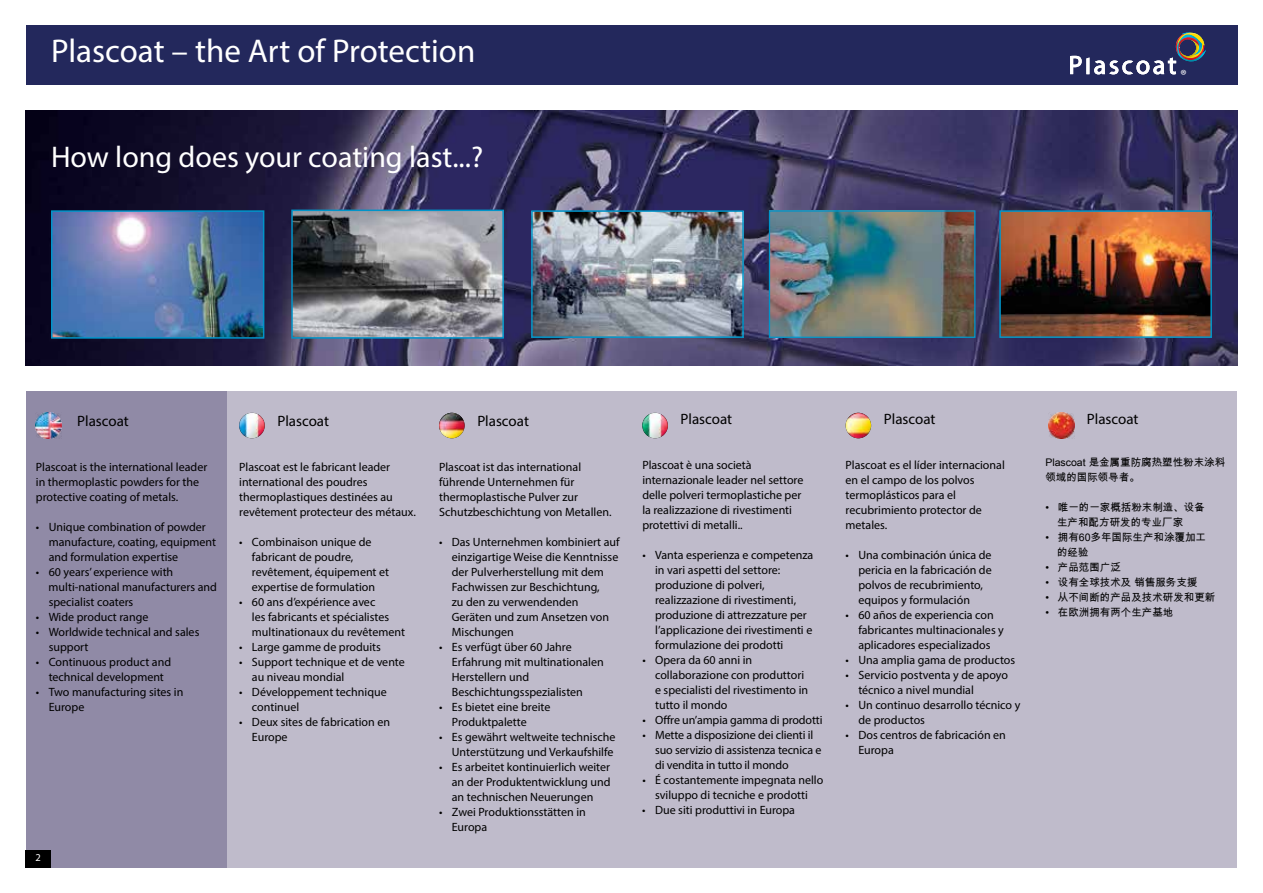
<style>
.page{position:relative;width:1263px;height:893px;background:#fff}
.page>*{position:absolute;margin:0;border:0;box-sizing:border-box;transform-origin:0 0}
.t1{font:33px "Myriad Pro";color:#fff}
.t2{font:30px "Myriad Pro";color:#fff}
.t3{font:15px "Myriad Pro";color:#000}
.t4{font:14.85px "Myriad Pro";color:#fff}
.t5{font:12px/15px "Myriad Pro";color:#000}
.t6{font:10.5px/15px "Arial Unicode MS";color:#000}
.t7{font:10.5px "Myriad Pro";color:#fff}
</style>
<div class="page">
<div style="left:26px;top:391px;width:201px;height:476px;background:#908aa6"></div>
<div style="left:227px;top:391px;width:1010px;height:476px;background:#bfbbcb"></div>
<div style="left:26px;top:26px;width:1211px;height:59px;background:#23285c"></div>
<img style="left:26px;top:111px;width:1211px;height:255px">
<img style="left:239px;top:413px;width:26px;height:25px;border-radius:13px">
<img style="left:439px;top:413px;width:26px;height:25px;border-radius:13px">
<img style="left:642px;top:413px;width:26px;height:25px;border-radius:13px">
<img style="left:846px;top:413px;width:25px;height:25px;border-radius:13px">
<img style="left:54px;top:213px;width:207px;height:123px">
<div style="left:51px;top:210px;width:213px;height:129px;border:2px solid #0094c9"></div>
<img style="left:294px;top:213px;width:207px;height:123px">
<div style="left:291px;top:210px;width:213px;height:129px;border:2px solid #0094c9"></div>
<img style="left:534px;top:213px;width:207px;height:122px">
<div style="left:531px;top:210px;width:213px;height:128px;border:2px solid #0094c9"></div>
<img style="left:1002px;top:213px;width:207px;height:122px">
<div style="left:999px;top:210px;width:213px;height:128px;border:2px solid #0094c9"></div>
<div style="left:26px;top:850px;width:25px;height:17px;background:#000"></div>
<img style="left:771px;top:212px;width:202px;height:124px">
<div style="left:769px;top:210px;width:206px;height:128px;border:1px solid #0094c9"></div>
<svg style="left:1070px;top:32px;width:136px;height:42px"></svg>
<img style="left:36px;top:413px;width:25px;height:25px">
<img style="left:1049px;top:413px;width:25px;height:25px">
<h1 class="t1" style="left:51px;top:30px;width:426px">Plascoat – the Art of Protection</h1>
<h2 class="t2" style="left:51px;top:139px;width:434px">How long does your coating last...?</h2>
<p class="t4" style="left:1180px;top:66px;width:8px">®</p>
<p class="t3" style="left:77px;top:412px;width:53px">Plascoat</p>
<p class="t5" style="left:36px;top:459px;width:173px">Plascoat is the international leader in thermoplastic powders for the protective coating of metals.</p>
<p class="t5" style="left:49px;top:519px;width:169px;text-indent:-13px">• Unique combination of powder manufacture, coating, equipment and formulation expertise</p>
<p class="t5" style="left:49px;top:564px;width:170px;text-indent:-13px">• 60 years’ experience with multi-national manufacturers and specialist coaters</p>
<p class="t5" style="left:36px;top:609px;width:114px">• Wide product range</p>
<p class="t5" style="left:49px;top:624px;width:152px;text-indent:-13px">• Worldwide technical and sales support</p>
<p class="t5" style="left:36px;top:654px;width:137px;text-align:center">• Continuous product and technical development</p>
<p class="t5" style="left:49px;top:684px;width:136px;text-indent:-13px">• Two manufacturing sites in<br>Europe</p>
<p class="t3" style="left:277px;top:412px;width:53px">Plascoat</p>
<p class="t5" style="left:239px;top:459px;width:178px">Plascoat est le fabricant leader international des poudres thermoplastiques destinées au revêtement protecteur des métaux.</p>
<p class="t5" style="left:252px;top:534px;width:139px;text-indent:-13px">• Combinaison unique de fabricant de poudre, revêtement, équipement et expertise de formulation</p>
<p class="t5" style="left:252px;top:594px;width:155px;text-indent:-13px">• 60 ans d’expérience avec<br>les fabricants et spécialistes multinationaux du revêtement</p>
<p class="t5" style="left:239px;top:639px;width:143px">• Large gamme de produits</p>
<p class="t5" style="left:252px;top:654px;width:154px;text-indent:-13px">• Support technique et de vente au niveau mondial</p>
<p class="t5" style="left:252px;top:684px;width:136px;text-indent:-13px">• Développement technique continuel</p>
<p class="t5" style="left:252px;top:714px;width:140px;text-indent:-13px">• Deux sites de fabrication en<br>Europe</p>
<p class="t7" style="left:36px;top:851px;width:7px">2</p>
<p class="t3" style="left:477px;top:412px;width:53px">Plascoat</p>
<p class="t5" style="left:439px;top:459px;width:174px">Plascoat ist das international führende Unternehmen für thermoplastische Pulver zur<br>Schutzbeschichtung von Metallen.</p>
<p class="t5" style="left:452px;top:534px;width:169px;text-indent:-13px">• Das Unternehmen kombiniert auf einzigartige Weise die Kenntnisse der Pulverherstellung mit dem<br>Fachwissen zur Beschichtung,<br>zu den zu verwendenden<br>Geräten und zum Ansetzen von<br>Mischungen</p>
<p class="t5" style="left:452px;top:639px;width:153px;text-indent:-13px">• Es verfügt über 60 Jahre<br>Erfahrung mit multinationalen<br>Herstellern und<br>Beschichtungsspezialisten</p>
<p class="t5" style="left:452px;top:699px;width:100px;text-indent:-13px">• Es bietet eine breite<br>Produktpalette</p>
<p class="t5" style="left:439px;top:729px;width:178px;text-align:right">• Es gewährt weltweite technische<br>Unterstützung und Verkaufshilfe</p>
<p class="t5" style="left:452px;top:759px;width:160px;text-align:justify;text-indent:-13px">• Es arbeitet kontinuierlich weiter an der Produktentwicklung und an technischen Neuerungen</p>
<p class="t5" style="left:452px;top:804px;width:135px;text-indent:-13px">• Zwei Produktionsstätten in<br>Europa</p>
<p class="t3" style="left:681px;top:410px;width:53px">Plascoat</p>
<p class="t5" style="left:642px;top:457px;width:163px">Plascoat è una società internazionale leader nel settore delle polveri termoplastiche per la realizzazione di rivestimenti protettivi di metalli..</p>
<p class="t5" style="left:655px;top:547px;width:160px;text-indent:-13px">• Vanta esperienza e competenza in vari aspetti del settore: produzione di polveri, realizzazione di rivestimenti, produzione di attrezzature per l’applicazione dei rivestimenti e formulazione dei prodotti</p>
<p class="t5" style="left:655px;top:652px;width:155px;text-indent:-13px">• Opera da 60 anni in collaborazione con produttori e specialisti del rivestimento in tutto il mondo</p>
<p class="t5" style="left:642px;top:712px;width:182px">• Offre un’ampia gamma di prodotti</p>
<p class="t5" style="left:655px;top:727px;width:168px;text-indent:-13px">• Mette a disposizione dei clienti il suo servizio di assistenza tecnica e di vendita in tutto il mondo</p>
<p class="t5" style="left:642px;top:772px;width:182px;text-align:center">• É costantemente impegnata nello sviluppo di tecniche e prodotti</p>
<p class="t5" style="left:642px;top:802px;width:154px">• Due siti produttivi in Europa</p>
<p class="t3" style="left:884px;top:410px;width:53px">Plascoat</p>
<p class="t5" style="left:846px;top:457px;width:161px">Plascoat es el líder internacional en el campo de los polvos termoplásticos para el recubrimiento protector de metales.</p>
<p class="t5" style="left:858px;top:547px;width:135px;text-indent:-13px">• Una combinación única de pericia en la fabricación de polvos de recubrimiento, equipos y formulación</p>
<p class="t5" style="left:858px;top:607px;width:147px;text-indent:-13px">• 60 años de experiencia con fabricantes multinacionales y aplicadores especializados</p>
<p class="t5" style="left:846px;top:652px;width:171px">• Una amplia gama de productos</p>
<p class="t5" style="left:858px;top:667px;width:151px;text-indent:-13px">• Servicio postventa y de apoyo técnico a nivel mundial</p>
<p class="t5" style="left:858px;top:697px;width:163px;text-indent:-13px">• Un continuo desarrollo técnico y de productos</p>
<p class="t5" style="left:858px;top:727px;width:149px;text-indent:-13px">• Dos centros de fabricación en<br>Europa</p>
<p class="t3" style="left:1087px;top:410px;width:53px">Plascoat</p>
<p class="t6" style="left:1045px;top:454px;width:181px">Plascoat 是金属重防腐热塑性粉末涂料领域的国际领导者。</p>
<p class="t6" style="left:1057px;top:499px;width:149px;text-indent:-12px">• 唯一的一家概括粉末制造、设备生产和配方研发的专业厂家</p>
<p class="t6" style="left:1057px;top:529px;width:150px;text-indent:-12px">• 拥有60多年国际生产和涂覆加工的经验</p>
<p class="t6" style="left:1045px;top:559px;width:77px">• 产品范围广泛</p>
<p class="t6" style="left:1045px;top:574px;width:153px">• 设有全球技术及 销售服务支援</p>
<p class="t6" style="left:1045px;top:589px;width:171px">• 从不间断的产品及技术研发和更新</p>
<p class="t6" style="left:1045px;top:604px;width:129px">• 在欧洲拥有两个生产基地</p>
</div>
